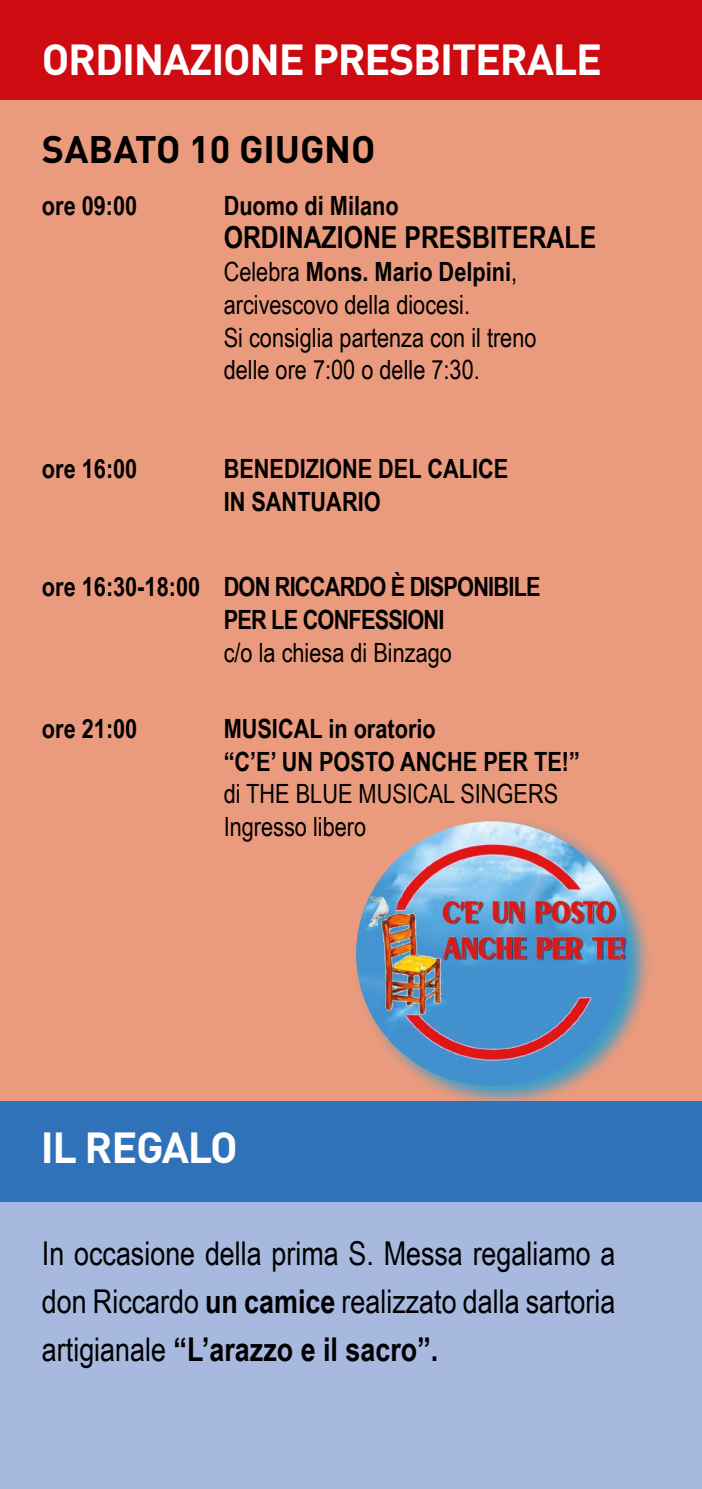
<style>
.page{position:relative;width:702px;height:1489px;background:#fff}
.page>*{position:absolute;margin:0;border:0;box-sizing:border-box;transform-origin:0 0}
.t1{font:700 43px "DIN Pro";letter-spacing:-.03em;color:#fff}
.t2{font:700 37.75px "DIN Pro";color:#000}
.t3{font:32.75px/48px "Arial Narrow";color:#000;text-align:justify}
.t4{font:700 30.25px "Arial Narrow";color:#000}
.t5{font:26.5px/32.8px "Arial Narrow";color:#000}
.t6{font:700 26.5px/32.8px "Arial Narrow";color:#000}
.t7{font:700 26.5px/32.8px "Arial Narrow";letter-spacing:-.03em;color:#000}
.s1{font-weight:700}
</style>
<div class="page">
<div style="left:0;top:65px;width:702px;height:1423px;background:#ea9a7d"></div>
<div style="left:0;top:0;width:702px;height:100px;background:#ce0b10"></div>
<div style="left:0;top:1181px;width:702px;height:307px;background:#a8b9e0"></div>
<div style="left:0;top:1101px;width:702px;height:100px;background:#2f72b9"></div>
<div style="left:353px;top:816px;width:299px;height:292px;background:#009fe3;opacity:.75"></div>
<img style="left:356px;top:821px;width:272px;height:264px">
<h1 class="t1" style="left:42px;top:31px;width:561px">ORDINAZIONE PRESBITERALE</h1>
<h2 class="t2" style="left:42px;top:123px;width:335px">SABATO 10 GIUGNO</h2>
<p class="t6" style="left:42px;top:188px;width:97px">ore 09:00</p>
<p class="t6" style="left:224px;top:188px;width:176px">Duomo di Milano</p>
<p class="t4" style="left:224px;top:215px;width:374px">ORDINAZIONE PRESBITERALE</p>
<p class="t5" style="left:224px;top:254px;width:314px">Celebra <span class="s1">Mons. Mario Delpini</span>, arcivescovo della diocesi.<br>Si consiglia partenza con il treno delle ore 7:00 o delle 7:30.</p>
<p class="t6" style="left:42px;top:451px;width:97px">ore 16:00</p>
<p class="t6" style="left:224px;top:451px;width:286px">BENEDIZIONE DEL CALICE<br>IN SANTUARIO</p>
<p class="t7" style="left:224px;top:569px;width:318px;text-indent:-182px">ore 16:30-18:00 DON RICCARDO è DISPONIBILE<br>PER LE CONFESSIONI</p>
<p class="t5" style="left:224px;top:635px;width:230px">c/o la chiesa di Binzago</p>
<p class="t6" style="left:42px;top:710px;width:97px">ore 21:00</p>
<p class="t6" style="left:224px;top:710px;width:358px">MUSICAL in oratorio<br>“C’E’ UN POSTO ANCHE PER TE!”</p>
<p class="t5" style="left:224px;top:776px;width:336px">di THE BLUE MUSICAL SINGERS<br>Ingresso libero</p>
<h1 class="t1" style="left:41px;top:1118px;width:198px">IL REGALO</h1>
<p class="t3" style="left:42px;top:1228px;width:575px">In occasione della prima S. Messa regaliamo a don Riccardo <span class="s1">un camice</span> realizzato dalla sartoria artigianale <span class="s1">“L’arazzo e il sacro”.</span></p>
</div>
